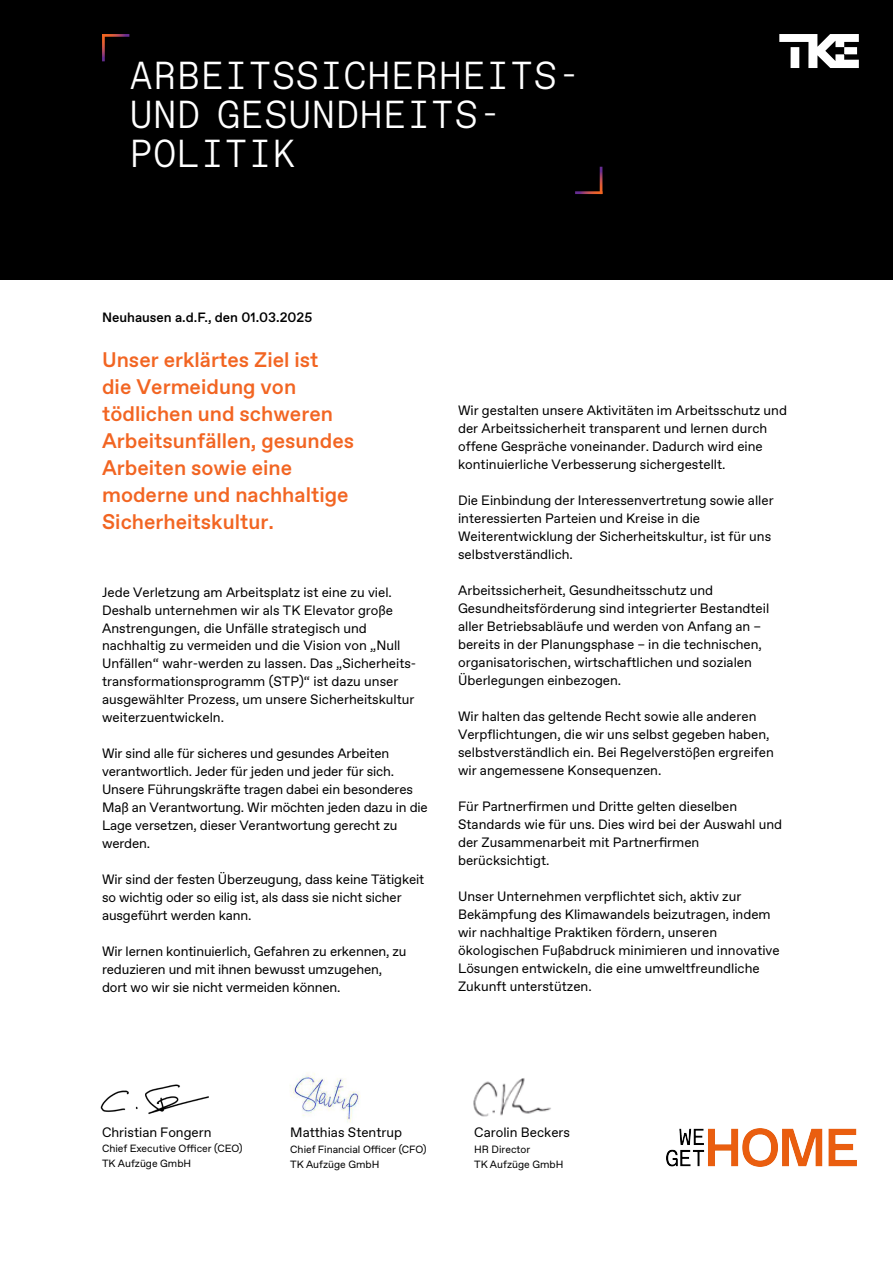
<style>
.page{position:relative;width:893px;height:1263px;background:#fff}
.page>*{position:absolute;margin:0;border:0;box-sizing:border-box;transform-origin:0 0}
.t1{font:300 39px/39px "TKE Type Mono";letter-spacing:.01em;color:#fff}
.t2{font:500 21px/27px "TKE Type";color:#f26522}
.t3{font:13.5px/18px "TKE Type";color:#000}
.t4{font:500 13.5px "TKE Type";color:#000}
.t5{font:10.5px/15px "TKE Type";color:#000}
</style>
<div class="page">
<div style="left:0;top:0;width:893px;height:279px;background:#000"></div>
<svg style="left:779px;top:34px;width:80px;height:34px"></svg>
<hr style="left:575px;top:191px;width:27px;height:3px;background:#fff">
<hr style="left:600px;top:167px;width:2px;height:27px;background:#fff">
<hr style="left:102px;top:34px;width:27px;height:3px;background:#fff">
<hr style="left:102px;top:34px;width:3px;height:27px;background:#fff">
<img style="left:100px;top:1084px;width:109px;height:31px">
<img style="left:290px;top:1073px;width:70px;height:49px">
<img style="left:667px;top:1129px;width:189px;height:37px">
<img style="left:473px;top:1078px;width:78px;height:39px">
<h1 class="t1" style="left:129px;top:56px;width:453px">ARBEITSSICHERHEITS-<br>UND GESUNDHEITS-<br>POLITIK</h1>
<p class="t4" style="left:102px;top:309px;width:212px">Neuhausen a.d.F., den 01.03.2025</p>
<h2 class="t2" style="left:102px;top:346px;width:254px">Unser erklärtes Ziel ist<br>die Vermeidung von tödlichen und schweren<br>Arbeitsunfällen, gesundes<br>Arbeiten sowie eine moderne und nachhaltige<br>Sicherheitskultur.</h2>
<p class="t3" style="left:102px;top:583px;width:316px">Jede Verletzung am Arbeitsplatz ist eine zu viel.<br>Deshalb unternehmen wir als TK Elevator große Anstrengungen, die Unfälle strategisch und nachhaltig zu vermeiden und die Vision von „Null Unfällen“ wahr-werden zu lassen. Das „Sicherheits&shy;transformationsprogramm (STP)“ ist dazu unser ausgewählter Prozess, um unsere Sicherheitskultur weiterzuentwickeln.</p>
<p class="t3" style="left:102px;top:745px;width:327px">Wir sind alle für sicheres und gesundes Arbeiten verantwortlich. Jeder für jeden und jeder für sich.<br>Unsere Führungskräfte tragen dabei ein besonderes Maß an Verantwortung. Wir möchten jeden dazu in die Lage versetzen, dieser Verantwortung gerecht zu werden.</p>
<p class="t3" style="left:102px;top:871px;width:324px">Wir sind der festen Überzeugung, dass keine Tätigkeit so wichtig oder so eilig ist, als dass sie nicht sicher ausgeführt werden kann.</p>
<p class="t3" style="left:102px;top:943px;width:306px">Wir lernen kontinuierlich, Gefahren zu erkennen, zu reduzieren und mit ihnen bewusst umzugehen, dort wo wir sie nicht vermeiden können.</p>
<p class="t3" style="left:458px;top:402px;width:330px">Wir gestalten unsere Aktivitäten im Arbeitsschutz und der Arbeitssicherheit transparent und lernen durch offene Gespräche voneinander. Dadurch wird eine kontinuierliche Verbesserung sichergestellt.</p>
<p class="t3" style="left:458px;top:492px;width:317px">Die Einbindung der Interessenvertretung sowie aller interessierten Parteien und Kreise in die Weiterentwicklung der Sicherheitskultur, ist für uns selbstverständlich.</p>
<p class="t3" style="left:458px;top:582px;width:313px">Arbeitssicherheit, Gesundheitsschutz und Gesundheitsförderung sind integrierter Bestandteil aller Betriebsabläufe und werden von Anfang an – bereits in der Planungsphase – in die technischen, organisatorischen, wirtschaftlichen und sozialen Überlegungen einbezogen.</p>
<p class="t3" style="left:458px;top:708px;width:317px">Wir halten das geltende Recht sowie alle anderen Verpflichtungen, die wir uns selbst gegeben haben, selbstverständlich ein. Bei Regelverstößen ergreifen wir angemessene Konsequenzen.</p>
<p class="t3" style="left:458px;top:798px;width:326px">Für Partnerfirmen und Dritte gelten dieselben Standards wie für uns. Dies wird bei der Auswahl und der Zusammenarbeit mit Partnerfirmen berücksichtigt.</p>
<p class="t3" style="left:458px;top:888px;width:323px">Unser Unternehmen verpflichtet sich, aktiv zur Bekämpfung des Klimawandels beizutragen, indem wir nachhaltige Praktiken fördern, unseren ökologischen Fußabdruck minimieren und innovative Lösungen entwickeln, die eine umweltfreundliche Zukunft unterstützen.</p>
<p class="t3" style="left:102px;top:1123px;width:111px">Christian Fongern</p>
<p class="t5" style="left:102px;top:1141px;width:142px">Chief Executive Officer (CEO)<br>TK Aufzüge GmbH</p>
<p class="t3" style="left:290px;top:1124px;width:113px">Matthias Stentrup</p>
<p class="t5" style="left:290px;top:1142px;width:138px">Chief Financial Officer (CFO)<br>TK Aufzüge GmbH</p>
<p class="t3" style="left:474px;top:1124px;width:97px">Carolin Beckers</p>
<p class="t5" style="left:474px;top:1142px;width:91px">HR Director<br>TK Aufzüge GmbH</p>
</div>
